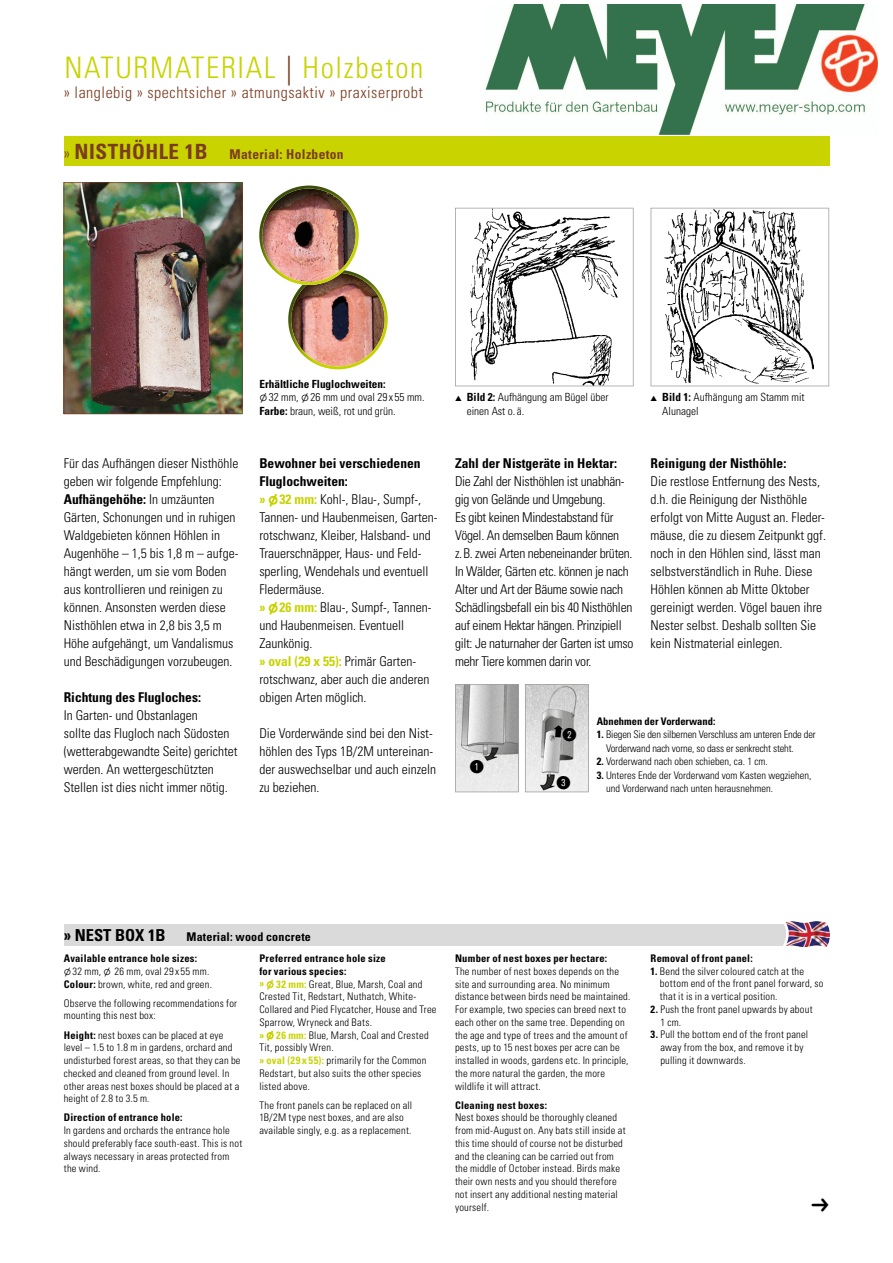
<style>
.page{position:relative;width:893px;height:1263px;background:#fff}
.page>*{position:absolute;margin:0;border:0;box-sizing:border-box;transform-origin:0 0}
.t1{font:300 condensed 29.7px "Univers LT";letter-spacing:.06em;color:#c8d300}
.t2{font:18px "Ziffernim Kreisund Quadrat BQ";color:#000}
.t3{font:700 condensed 16.5px "Univers LT";color:#000}
.t4{font:300 condensed 16.05px "Univers LT";letter-spacing:.035em;color:#7b3c21}
.t5{font:300 condensed 13.5px/18px "Univers LT";color:#000}
.t6{font:300 condensed 13.5px/18px "Univers LT";letter-spacing:-.02em;color:#000}
.t7{font:700 condensed 13.5px "Univers LT";color:#000}
.t8{font:700 condensed 13.5px "Univers LT";letter-spacing:.025em;color:#7b3c21}
.t9{font:700 condensed 12px "Univers LT";letter-spacing:.015em;color:#000}
.t10{font:300 condensed 11.25px/13.5px "Univers LT";color:#000}
.t11{font:300 condensed 10.5px/12.8px "Univers LT";letter-spacing:.02em;color:#000}
.t12{font:300 condensed 10.5px/13.5px "Univers LT";color:#000}
.t13{font:300 condensed 10.5px/13.5px "Univers LT";letter-spacing:-.015em;color:#000}
.t14{font:700 condensed 10.5px "Univers LT";letter-spacing:.02em;color:#000}
.t15{font:700 condensed 10.5px "Univers LT";color:#000}
.s1{color:#7b3c21}
.s2{font-weight:300;font-size:16.05px}
.s3{font-size:21px}
.s4{font-weight:700}
.s5{font-family:"AG Figures+Pi BQ";font-weight:400;font-stretch:normal}
.s6{font-weight:700;color:#c8d300}
.s7{font-family:"AG Figures+Pi BQ";font-weight:400;font-stretch:normal;color:#c8d300}
</style>
<div class="page">
<img style="left:288px;top:274px;width:100px;height:95px">
<svg style="left:269px;top:494px;width:9px;height:13px"></svg>
<svg style="left:269px;top:602px;width:9px;height:13px"></svg>
<svg style="left:651px;top:208px;width:178px;height:178px"></svg>
<svg style="left:455px;top:208px;width:179px;height:178px"></svg>
<svg style="left:267px;top:979px;width:7px;height:11px"></svg>
<svg style="left:267px;top:1030px;width:7px;height:11px"></svg>
<img style="left:259px;top:186px;width:100px;height:99px">
<img style="left:303px;top:270px;width:41px;height:15px">
<div style="left:64px;top:924px;width:731px;height:21px;background:#dadada"></div>
<svg style="left:783px;top:921px;width:47px;height:27px"></svg>
<div style="left:65px;top:136px;width:765px;height:30px;background:#c8d300"></div>
<svg style="left:455px;top:684px;width:64px;height:108px;background:#c5c5c5"></svg>
<div style="left:474px;top:762px;width:6px;height:9px;background:#fff"></div>
<svg style="left:525px;top:684px;width:64px;height:108px;background:#c9c9c9"></svg>
<img style="left:64px;top:182px;width:179px;height:232px">
<img style="left:485px;top:4px;width:392px;height:130px">
<h1 class="t1" style="left:64px;top:49px;width:361px">NATURMATERIAL <span class="s1">|</span> Holzbeton</h1>
<h3 class="t4" style="left:64px;top:83px;width:361px">» langlebig » spechtsicher » atmungsaktiv » praxiserprobt</h3>
<p class="t8" style="left:64px;top:146px;width:281px"><span class="s2">»</span> <span class="s3">NISTHÖHLE 1B</span> Material: Holzbeton</p>
<p class="t5" style="left:64px;top:454px;width:176px">Für das Aufhängen dieser Nisthöhle geben wir folgende Empfehlung:<br><span class="s4">Aufhängehöhe:</span> In umzäunten<br>Gärten, Schonungen und in ruhigen<br>Waldgebieten können Höhlen in<br>Augenhöhe – 1,5 bis 1,8 m – aufge&shy;hängt werden, um sie vom Boden aus kontrollieren und reinigen zu können. Ansonsten werden diese<br>Nisthöhlen etwa in 2,8 bis 3,5 m<br>Höhe aufgehängt, um Vandalismus und Beschädigungen vorzubeugen.</p>
<p class="t7" style="left:64px;top:689px;width:139px">Richtung des Flugloches:</p>
<p class="t5" style="left:64px;top:706px;width:175px">In Garten- und Obstanlagen<br>sollte das Flugloch nach Südosten (wetterabgewandte Seite) gerichtet werden. An wettergeschützten Stellen ist dies nicht immer nötig.</p>
<p class="t10" style="left:259px;top:377px;width:167px"><span class="s4">Erhältliche Fluglochweiten:<br></span><span class="s5">l</span> 32 mm, <span class="s5">l</span> 26 mm und oval 29 x 55 mm.<br><span class="s4">Farbe:</span> braun, weiß, rot und grün.</p>
<p class="t5" style="left:259px;top:454px;width:180px"><span class="s4">Bewohner bei verschiedenen<br>Fluglochweiten:<br></span><span class="s6">»</span> <span class="s7">l</span><span class="s6">32 mm:</span> Kohl-, Blau-, Sumpf-,<br>Tannen- und Haubenmeisen, Garten&shy;rotschwanz, Kleiber, Halsband- und<br>Trauerschnäpper, Haus- und Feld&shy;sperling, Wendehals und eventuell<br>Fledermäuse.<br><span class="s6">»</span> <span class="s7">l</span><span class="s6">26 mm:</span> Blau-, Sumpf-, Tannen&shy;und Haubenmeisen. Eventuell<br>Zaunkönig.<br><span class="s6">» oval (29 x 55):</span> Primär Garten&shy;rotschwanz, aber auch die anderen obigen Arten möglich.</p>
<p class="t5" style="left:259px;top:724px;width:178px">Die Vorderwände sind bei den Nist&shy;höhlen des Typs 1B/2M untereinan&shy;der auswechselbar und auch einzeln zu beziehen.</p>
<p class="t10" style="left:467px;top:390px;width:143px;text-indent:-12px">▲ <span class="s4">Bild 2:</span> Aufhängung am Bügel über einen Ast o. ä.</p>
<p class="t7" style="left:455px;top:455px;width:163px">Zahl der Nistgeräte in Hektar:</p>
<p class="t6" style="left:455px;top:472px;width:180px">Die Zahl der Nisthöhlen ist unabhän&shy;gig von Gelände und Umgebung.<br>Es gibt keinen Mindestabstand für Vögel. An demselben Baum können<br>z. B. zwei Arten nebeneinander brüten.<br>In Wälder, Gärten etc. können je nach Alter und Art der Bäume sowie nach Schädlingsbefall ein bis 40 Nisthöhlen auf einem Hektar hängen. Prinzipiell gilt: Je naturnaher der Garten ist umso mehr Tiere kommen darin vor.</p>
<p class="t10" style="left:662px;top:390px;width:144px;text-indent:-12px">▲ <span class="s4">Bild 1:</span> Aufhängung am Stamm mit<br>Alunagel</p>
<p class="t7" style="left:651px;top:455px;width:137px">Reinigung der Nisthöhle:</p>
<p class="t5" style="left:651px;top:472px;width:177px">Die restlose Entfernung des Nests, d.h. die Reinigung der Nisthöhle erfolgt von Mitte August an. Fleder&shy;mäuse, die zu diesem Zeitpunkt ggf. noch in den Höhlen sind, lässt man selbstverständlich in Ruhe. Diese Höhlen können ab Mitte Oktober gereinigt werden. Vögel bauen ihre Nester selbst. Deshalb sollten Sie kein Nistmaterial einlegen.</p>
<h2 class="t2" style="left:470px;top:756px;width:15px">!</h2>
<h2 class="t2" style="left:563px;top:724px;width:15px">"</h2>
<h2 class="t2" style="left:557px;top:773px;width:15px">§</h2>
<p class="t15" style="left:597px;top:715px;width:120px">Abnehmen der Vorderwand:</p>
<p class="t13" style="left:606px;top:728px;width:211px;text-indent:-9px"><span class="s4">1.</span> Biegen Sie den silbernen Verschluss am unteren Ende der<br>Vorderwand nach vorne, so dass er senkrecht steht.</p>
<p class="t12" style="left:597px;top:755px;width:173px"><span class="s4">2.</span> Vorderwand nach oben schieben, ca. 1 cm.</p>
<p class="t12" style="left:606px;top:768px;width:207px;text-indent:-9px"><span class="s4">3.</span> Unteres Ende der Vorderwand vom Kasten wegziehen, und Vorderwand nach unten herausnehmen.</p>
<h3 class="t3" style="left:64px;top:925px;width:103px">» NEST BOX 1B</h3>
<p class="t9" style="left:187px;top:929px;width:126px">Material: wood concrete</p>
<p class="t11" style="left:64px;top:952px;width:150px"><span class="s4">Available entrance hole sizes:<br></span><span class="s5">l</span> 32 mm, <span class="s5">l</span> 26 mm, oval 29 x 55 mm.<br><span class="s4">Colour:</span> brown, white, red and green.</p>
<p class="t11" style="left:64px;top:996px;width:175px">Observe the following recommendations for mounting this nest box:</p>
<p class="t11" style="left:64px;top:1028px;width:178px"><span class="s4">Height:</span> nest boxes can be placed at eye level – 1.5 to 1.8 m in gardens, orchard and undisturbed forest areas, so that they can be checked and cleaned from ground level. In other areas nest boxes should be placed at a height of 2.8 to 3.5 m.</p>
<p class="t14" style="left:64px;top:1111px;width:120px">Direction of entrance hole:</p>
<p class="t11" style="left:64px;top:1124px;width:180px">In gardens and orchards the entrance hole should preferably face south-east. This is not always necessary in areas protected from the wind.</p>
<p class="t11" style="left:259px;top:952px;width:179px"><span class="s4">Preferred entrance hole size<br>for various species:<br></span><span class="s6">»</span> <span class="s7">l</span> <span class="s6">32 mm:</span> Great, Blue, Marsh, Coal and<br>Crested Tit, Redstart, Nuthatch, White-<br>Collared and Pied Flycatcher, House and Tree<br>Sparrow, Wryneck and Bats.<br><span class="s6">»</span> <span class="s7">l</span> <span class="s6">26 mm:</span> Blue, Marsh, Coal and Crested<br>Tit, possibly Wren.<br><span class="s6">» oval (29 x 55):</span> primarily for the Common<br>Redstart, but also suits the other species listed above.</p>
<p class="t11" style="left:259px;top:1098px;width:154px">The front panels can be replaced on all<br>1B/2M type nest boxes, and are also available singly, e.g. as a replacement.</p>
<p class="t14" style="left:455px;top:952px;width:154px">Number of nest boxes per hectare:</p>
<p class="t11" style="left:455px;top:965px;width:177px">The number of nest boxes depends on the site and surrounding area. No minimum distance between birds need be maintained.<br>For example, two species can breed next to each other on the same tree. Depending on the age and type of trees and the amount of pests, up to 15 nest boxes per acre can be installed in woods, gardens etc. In principle, the more natural the garden, the more wildlife it will attract.</p>
<p class="t14" style="left:455px;top:1098px;width:94px">Cleaning nest boxes:</p>
<p class="t11" style="left:455px;top:1111px;width:172px">Nest boxes should be thoroughly cleaned from mid-August on. Any bats still inside at this time should of course not be disturbed and the cleaning can be carried out from the middle of October instead. Birds make their own nests and you should therefore not insert any additional nesting material yourself.</p>
<p class="t14" style="left:651px;top:952px;width:104px">Removal of front panel:</p>
<p class="t11" style="left:660px;top:965px;width:165px;text-indent:-9px"><span class="s4">1.</span> Bend the silver coloured catch at the bottom end of the front panel forward, so that it is in a vertical position.</p>
<p class="t11" style="left:660px;top:1003px;width:154px;text-indent:-10px"><span class="s4">2.</span> Push the front panel upwards by about<br>1 cm.</p>
<p class="t11" style="left:660px;top:1028px;width:149px;text-indent:-10px"><span class="s4">3.</span> Pull the bottom end of the front panel away from the box, and remove it by pulling it downwards.</p>
</div>
